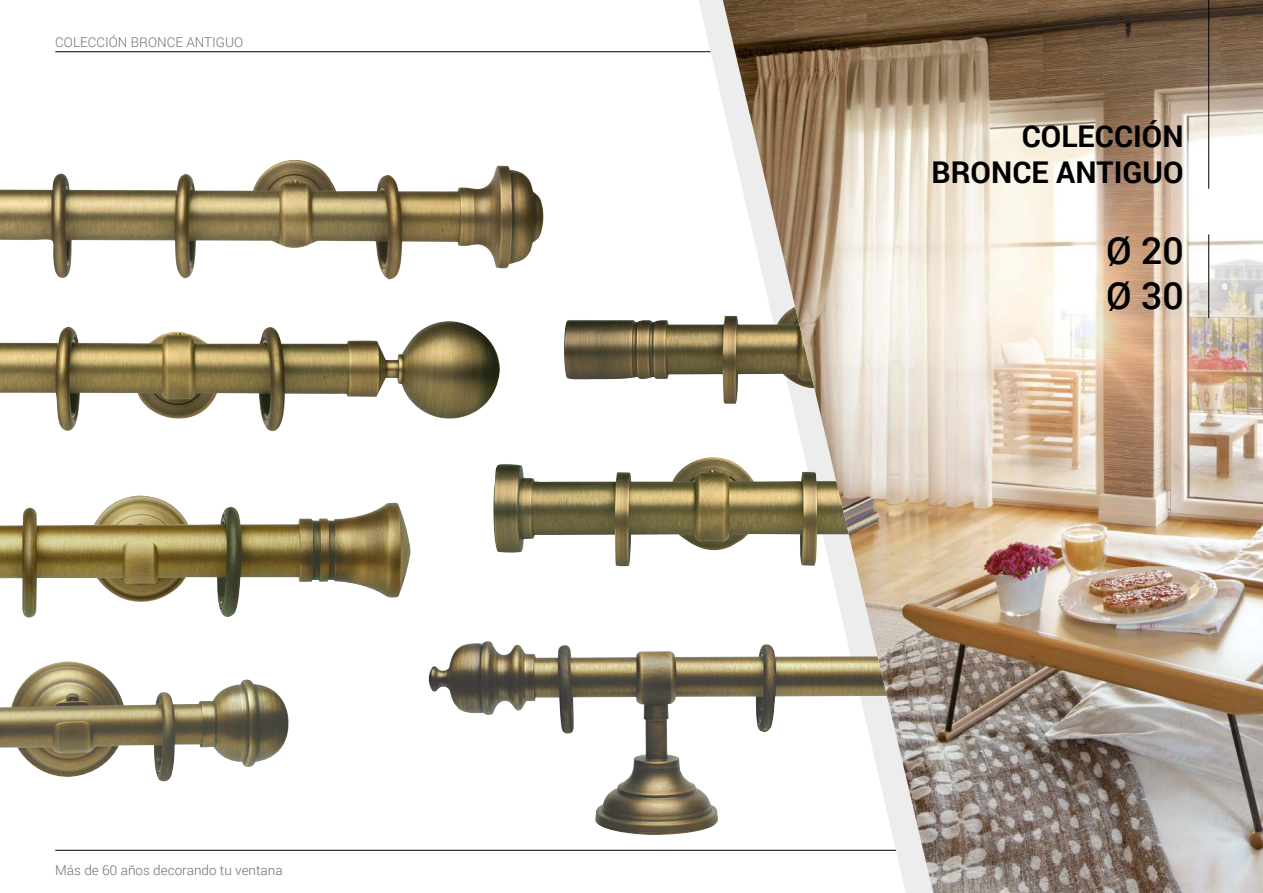
<style>
.page{position:relative;width:1263px;height:893px;background:#fff}
.page>*{position:absolute;margin:0;border:0;box-sizing:border-box;transform-origin:0 0}
.t1{font:500 37.5px/45px "Roboto";color:#000}
.t2{font:700 30px/36px "Roboto";color:#000;text-align:right}
.t3{font:300 13.5px "Roboto";color:#706f6f}
</style>
<div class="page">
<hr style="left:55px;top:51px;width:1153px;height:1px;background:#000">
<hr style="left:55px;top:850px;width:1153px;height:1px;background:#000">
<img style="left:0;top:160px;width:544px;height:120px">
<img style="left:0;top:321px;width:500px;height:111px">
<img style="left:0;top:495px;width:411px;height:123px">
<img style="left:0;top:661px;width:289px;height:121px">
<img style="left:564px;top:320px;width:159px;height:60px">
<img style="left:493px;top:457px;width:230px;height:110px">
<img style="left:428px;top:641px;width:295px;height:194px">
<img style="left:723px;top:0;width:540px;height:893px">
<hr style="left:1208px;top:0;width:1px;height:189px;background:#000">
<hr style="left:1208px;top:234px;width:1px;height:84px;background:#000">
<p class="t3" style="left:55px;top:33px;width:190px">COLECCIÓN BRONCE ANTIGUO</p>
<p class="t3" style="left:55px;top:861px;width:229px">Más de 60 años decorando tu ventana</p>
<h2 class="t2" style="left:931px;top:117px;width:254px">COLECCIÓN<br>BRONCE ANTIGUO</h2>
<h1 class="t1" style="left:1106px;top:227px;width:79px">ø 20 ø 30</h1>
</div>
